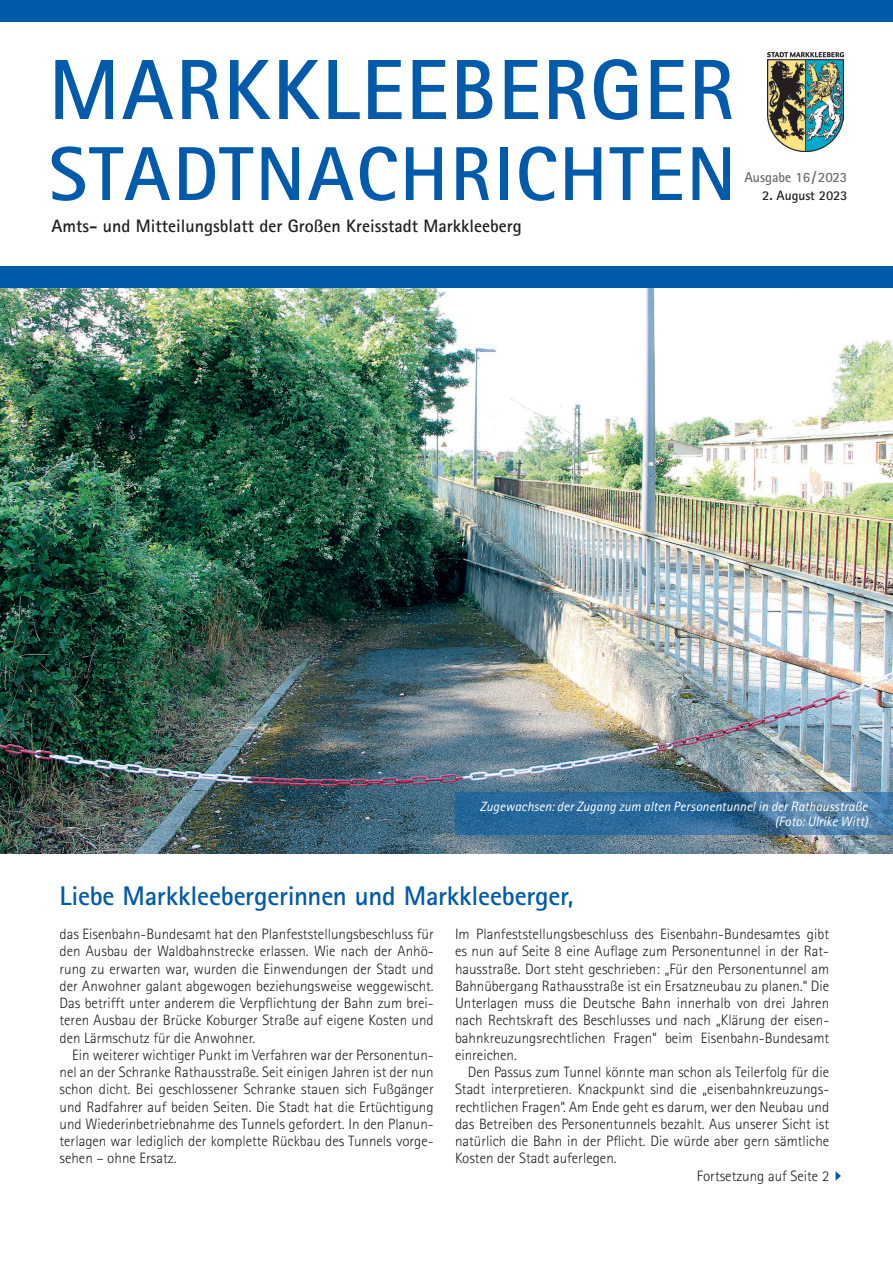
<style>
.page{position:relative;width:893px;height:1263px;background:#fff}
.page>*{position:absolute;margin:0;border:0;box-sizing:border-box;transform-origin:0 0}
.t1{font:700 85.5px "Rotis Sans Serif Std";letter-spacing:.02em;color:#015aaa}
.t2{font:700 76.5px "Rotis Sans Serif Std";letter-spacing:.03em;color:#015aaa}
.t3{font:700 27px "Rotis Sans Serif Std";letter-spacing:-.01em;color:#015aaa}
.t4{font:700 18px "Rotis Sans Serif Std";color:#231f20}
.t5{font:300 15px/17.2px "Rotis Sans Serif Std";color:#231f20;text-align:justify}
.t6{font:700 14.25px "Rotis Sans Serif Std";letter-spacing:-.005em;color:#6c6d70}
.t7{font:italic 13.5px/15px "Rotis Sans Serif Std";color:#fff;text-align:right}
.t8{font:700 13.5px "Rotis Sans Serif Std";letter-spacing:-.005em;color:#231f20}
</style>
<div class="page">
<img style="left:0;top:288px;width:893px;height:565px">
<div style="left:0;top:0;width:893px;height:21px;background:#015aaa"></div>
<img style="left:768px;top:52px;width:75px;height:99px">
<div style="left:0;top:266px;width:893px;height:22px;background:#015aaa"></div>
<svg style="left:455px;top:793px;width:438px;height:42px;background:#37709d"></svg>
<svg style="left:836px;top:1171px;width:5px;height:10px"></svg>
<h1 class="t1" style="left:49px;top:36px;width:687px">MARKKLEEBERGER</h1>
<h2 class="t2" style="left:49px;top:126px;width:689px">STADTNACHRICHTEN</h2>
<p class="t4" style="left:52px;top:214px;width:472px">Amts- und Mitteilungsblatt der Großen Kreisstadt Markkleeberg</p>
<p class="t6" style="left:744px;top:168px;width:104px">Ausgabe 16/2023</p>
<p class="t8" style="left:762px;top:187px;width:87px">2. August 2023</p>
<p class="t7" style="left:480px;top:799px;width:390px">Zugewachsen: der Zugang zum alten Personentunnel in der Rathausstraße (Foto: Ulrike Witt)</p>
<h3 class="t3" style="left:60px;top:878px;width:516px">Liebe Markkleebergerinnen und Markkleeberger,</h3>
<p class="t5" style="left:60px;top:925px;width:376px">das Eisenbahn-Bundesamt hat den Planfeststellungsbeschluss für den Ausbau der Waldbahnstrecke erlassen. Wie nach der Anhö&shy;rung zu erwarten war, wurden die Einwendungen der Stadt und der Anwohner galant abgewogen beziehungsweise weggewischt.<br>Das betrifft unter anderem die Verpflichtung der Bahn zum brei&shy;teren Ausbau der Brücke Koburger Straße auf eigene Kosten und den Lärmschutz für die Anwohner.</p>
<p class="t5" style="left:60px;top:1046px;width:376px;text-indent:13px">Ein weiterer wichtiger Punkt im Verfahren war der Personentun&shy;nel an der Schranke Rathausstraße. Seit einigen Jahren ist der nun schon dicht. Bei geschlossener Schranke stauen sich Fußgänger und Radfahrer auf beiden Seiten. Die Stadt hat die Ertüchtigung und Wiederinbetriebnahme des Tunnels gefordert. In den Planun&shy;terlagen war lediglich der komplette Rückbau des Tunnels vorge&shy;sehen – ohne Ersatz.</p>
<p class="t5" style="left:455px;top:925px;width:376px">Im Planfeststellungsbeschluss des Eisenbahn-Bundesamtes gibt es nun auf Seite 8 eine Auflage zum Personentunnel in der Rat&shy;hausstraße. Dort steht geschrieben: „Für den Personentunnel am Bahnübergang Rathausstraße ist ein Ersatzneubau zu planen.“ Die Unterlagen muss die Deutsche Bahn innerhalb von drei Jahren nach Rechtskraft des Beschlusses und nach „Klärung der eisen&shy;bahnkreuzungsrechtlichen Fragen“ beim Eisenbahn-Bundesamt einreichen.</p>
<p class="t5" style="left:455px;top:1063px;width:376px;text-indent:13px">Den Passus zum Tunnel könnte man schon als Teilerfolg für die Stadt interpretieren. Knackpunkt sind die „eisenbahnkreuzungs&shy;rechtlichen Fragen“. Am Ende geht es darum, wer den Neubau und das Betreiben des Personentunnels bezahlt. Aus unserer Sicht ist natürlich die Bahn in der Pflicht. Die würde aber gern sämtliche Kosten der Stadt auferlegen.</p>
<p class="t5" style="left:697px;top:1167px;width:134px">Fortsetzung auf Seite 2</p>
</div>
